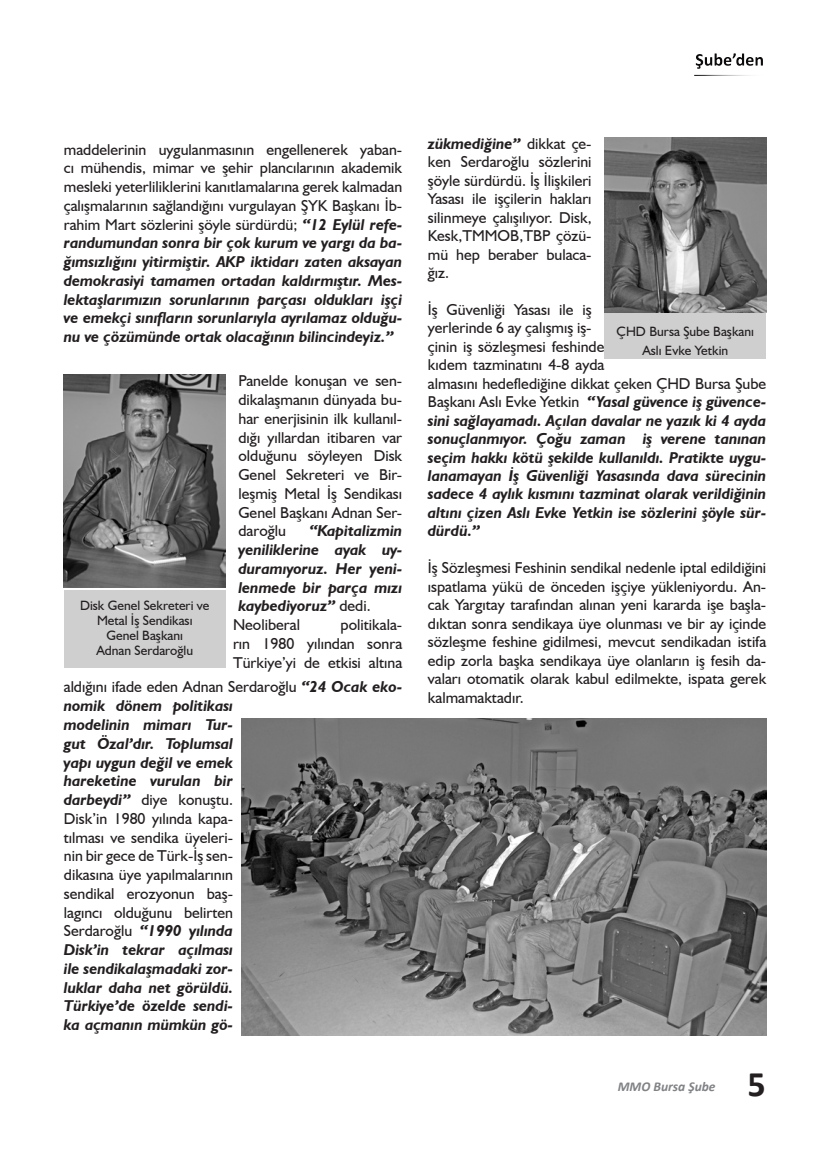
<style>
.page{position:relative;width:830px;height:1170px;background:#fff}
.page>*{position:absolute;margin:0;border:0;box-sizing:border-box;transform-origin:0 0}
.arabaslikk{font:700 36px "Calibri";color:#231f20}
.Varsayılan{font:italic 700 15.75px/18.8px "Humanist 521 BT";color:#231f20;text-align:justify}
.Varsayılan-2{font:15.75px/18.5px "Humanist 521 BT";color:#231f20;text-align:justify}
.arabaslikk-2{font:13.5px "Humanist 521 BT";color:#231f20}
.arabaslikk-3{font:italic 700 13.5px "Calibri";color:#808285}
.s1{font-weight:400;font-style:normal}
.s2{font-weight:700;font-style:italic}
</style>
<div class="page">
<div style="left:616px;top:48px;width:171px;height:22px;background:#231f20;opacity:.75"></div>
<img style="left:241px;top:718px;width:524px;height:317px">
<img style="left:64px;top:374px;width:161px;height:213px">
<div style="left:64px;top:590px;width:161px;height:78px;background:#cfcfcf"></div>
<img style="left:604px;top:137px;width:161px;height:176px">
<div style="left:604px;top:313px;width:161px;height:45px;background:#cfcfcf"></div>
<p class="Varsayılan" style="left:64px;top:139px;width:340px"><span class="s1">maddelerinin uygulanmasının engellenerek yaban&shy;cı mühendis, mimar ve şehir plancılarının akademik mesleki yeterliliklerini kanıtlamalarına gerek kalmadan çalışmalarının sağlandığını vurgulayan ŞYK Başkanı İb&shy;rahim Mart sözlerini şöyle sürdürdü;</span> “12 Eylül refe&shy;randumundan sonra bir çok kurum ve yargı da ba&shy;ğımsızlığını yitirmiştir. AKP iktidarı zaten aksayan demokrasiyi tamamen ortadan kaldırmıştır. Mes&shy;lektaşlarımızın sorunlarının parçası oldukları işçi ve emekçi sınıfların sorunlarıyla ayrılamaz olduğu&shy;nu ve çözümünde ortak olacağının bilincindeyiz.”</p>
<p class="Varsayılan-2" style="left:238px;top:371px;width:165px">Panelde konuşan ve sen&shy;dikalaşmanın dünyada bu&shy;har enerjisinin ilk kullanıl&shy;dığı yıllardan itibaren var olduğunu söyleyen Disk Genel Sekreteri ve Bir&shy;leşmiş Metal İş Sendikası Genel Başkanı Adnan Ser&shy;daroğlu</p>
<p class="Varsayılan" style="left:238px;top:521px;width:165px;text-indent:71px">“Kapitalizmin yeniliklerine ayak uy&shy;duramıyoruz. Her yeni&shy;lenmede bir parça mızı kaybediyoruz” <span class="s1">dedi.</span></p>
<p class="Varsayılan-2" style="left:233px;top:615px;width:68px">Neoliberal</p>
<p class="arabaslikk-2" style="left:80px;top:597px;width:131px">Disk Genel Sekreteri ve</p>
<p class="arabaslikk-2" style="left:97px;top:612px;width:97px">Metal İş Sendikası</p>
<p class="arabaslikk-2" style="left:106px;top:627px;width:78px">Genel Başkanı</p>
<p class="arabaslikk-2" style="left:96px;top:642px;width:98px">Adnan Serdaroğlu</p>
<p class="Varsayılan-2" style="left:233px;top:615px;width:171px;text-indent:108px">politikala&shy;rın 1980 yılından sonra Türkiye’yi de etkisi altına</p>
<p class="Varsayılan" style="left:64px;top:677px;width:340px;text-align:left"><span class="s1">aldığını ifade eden Adnan Serdaroğlu</span> “24 Ocak eko&shy;nomik dönem politikası<br>modelinin mimarı Tur-<br>gut Özal’dır. Toplumsal<br>yapı uygun değil ve emek<br>hareketine vurulan bir<br>darbeydi” <span class="s1">diye konuştu.<br>Disk’in 1980 yılında kapa-<br>tılması ve sendika üyeleri-<br>nin bir gece de Türk-İş sen-<br>dikasına üye yapılmalarının<br>sendikal erozyonun baş-<br>lagıncı olduğunu belirten<br>Serdaroğlu</span> “1990 yılında<br>Disk’in tekrar açılması<br>ile sendikalaşmadaki zor-<br>luklar daha net görüldü.<br>Türkiye’de özelde sendi-<br>ka açmanın mümkün gö-</p>
<p class="Varsayılan-2" style="left:427px;top:134px;width:165px"><span class="s2">zükmediğine”</span> dikkat çe&shy;ken Serdaroğlu sözlerini şöyle sürdürdü. İş İlişkileri Yasası ile işçilerin hakları silinmeye çalışılıyor. Disk, Kesk,TMMOB,TBP çözü&shy;mü hep beraber bulaca&shy;ğız.</p>
<p class="Varsayılan" style="left:427px;top:300px;width:340px;text-align:left"><span class="s1">İş Güvenliği Yasası ile iş<br>yerlerinde 6 ay çalışmış iş-<br>çinin iş sözleşmesi feshinde<br>kıdem tazminatını 4-8 ayda<br>almasını hedeflediğine dikkat çeken ÇHD Bursa Şube Başkanı Aslı Evke Yetkin</span> “Yasal güvence iş güvence&shy;sini sağlayamadı. Açılan davalar ne yazık ki 4 ayda sonuçlanmıyor. Çoğu zaman iş verene tanınan seçim hakkı kötü şekilde kullanıldı. Pratikte uygu&shy;lanamayan İş Güvenliği Yasasında dava sürecinin sadece 4 aylık kısmını tazminat olarak verildiğinin altını çizen Aslı Evke Yetkin ise sözlerini şöyle sür&shy;dürdü.”</p>
<p class="Varsayılan-2" style="left:427px;top:558px;width:340px">İş Sözleşmesi Feshinin sendikal nedenle iptal edildiğini ıspatlama yükü de önceden işçiye yükleniyordu. An&shy;cak Yargıtay tarafından alınan yeni kararda işe başla&shy;dıktan sonra sendikaya üye olunması ve bir ay içinde sözleşme feshine gidilmesi, mevcut sendikadan istifa edip zorla başka sendikaya üye olanların iş fesih da&shy;vaları otomatik olarak kabul edilmekte, ispata gerek kalmamaktadır.</p>
<p class="arabaslikk-2" style="left:616px;top:323px;width:139px">ÇHD Bursa Şube Başkanı</p>
<p class="arabaslikk-2" style="left:642px;top:342px;width:87px">Aslı Evke Yetkin</p>
<p class="arabaslikk-3" style="left:617px;top:1077px;width:99px">MMO Bursa Şube</p>
<p class="arabaslikk" style="left:747px;top:1061px;width:20px">5</p>
</div>
